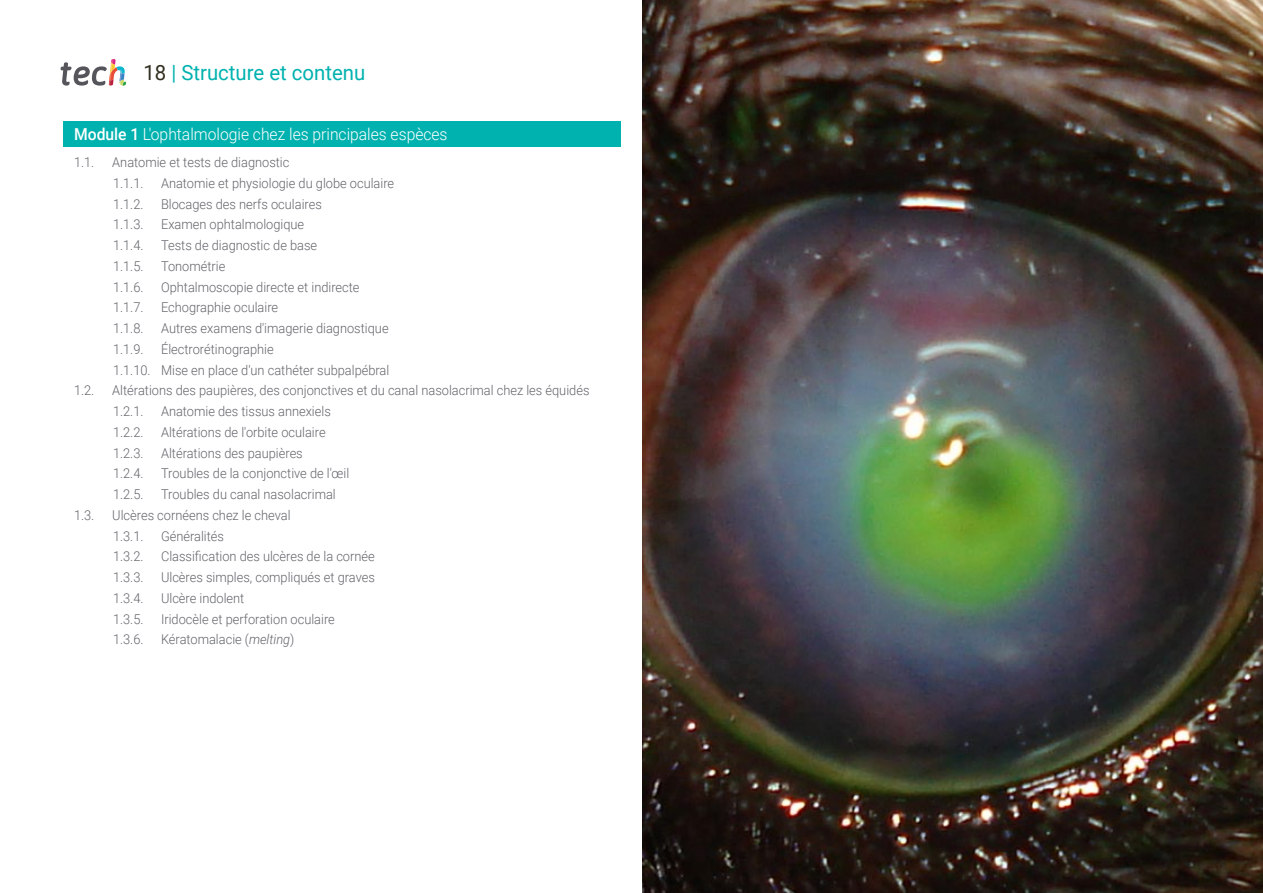
<style>
.page{position:relative;width:1263px;height:893px;background:#fff}
.page>*{position:absolute;margin:0;border:0;box-sizing:border-box;transform-origin:0 0}
.t1{font:21px "Roboto";color:#00b2af}
.t2{font:300 16.5px "Roboto";color:#fff;scale:.95 1}
.t3{font:300 13.5px/20.7px "Roboto";color:#61646a;scale:.95 1}
.s1{color:#312e20}
.s2{font-weight:500}
.s3{font-style:italic}
</style>
<div class="page">
<div style="left:63px;top:121px;width:558px;height:25px;background:#00b2af"></div>
<img style="left:642px;top:0;width:621px;height:893px">
<svg style="left:61px;top:59px;width:65px;height:27px"></svg>
<h1 class="t1" style="left:144px;top:57px;width:223px"><span class="s1">18</span> | Structure et contenu</h1>
<p class="t2" style="left:74px;top:123px;width:395px"><span class="s2">Module 1</span> L'ophtalmologie chez les principales espèces</p>
<p class="t3" style="left:74px;top:151px;width:23px">1.1.</p>
<p class="t3" style="left:112px;top:151px;width:188px">Anatomie et tests de diagnostic<br>1.1.1.</p>
<p class="t3" style="left:161px;top:172px;width:247px">Anatomie et physiologie du globe oculaire</p>
<p class="t3" style="left:113px;top:193px;width:34px">1.1.2.</p>
<p class="t3" style="left:161px;top:193px;width:171px">Blocages des nerfs oculaires</p>
<p class="t3" style="left:113px;top:214px;width:34px">1.1.3.</p>
<p class="t3" style="left:161px;top:214px;width:152px">Examen ophtalmologique</p>
<p class="t3" style="left:113px;top:234px;width:34px">1.1.4.</p>
<p class="t3" style="left:161px;top:234px;width:166px">Tests de diagnostic de base</p>
<p class="t3" style="left:113px;top:255px;width:34px">1.1.5.</p>
<p class="t3" style="left:161px;top:255px;width:69px">Tonométrie</p>
<p class="t3" style="left:113px;top:276px;width:34px">1.1.6.</p>
<p class="t3" style="left:161px;top:276px;width:210px">Ophtalmoscopie directe et indirecte</p>
<p class="t3" style="left:113px;top:297px;width:34px">1.1.7.</p>
<p class="t3" style="left:161px;top:297px;width:125px">Echographie oculaire</p>
<p class="t3" style="left:113px;top:317px;width:34px">1.1.8.</p>
<p class="t3" style="left:161px;top:317px;width:241px">Autres examens d'imagerie diagnostique</p>
<p class="t3" style="left:113px;top:338px;width:34px">1.1.9.</p>
<p class="t3" style="left:113px;top:338px;width:292px;text-indent:48px">Électrorétinographie<br>1.1.10. Mise en place d'un cathéter subpalpébral</p>
<p class="t3" style="left:74px;top:380px;width:23px">1.2.</p>
<p class="t3" style="left:112px;top:380px;width:504px">Altérations des paupières, des conjonctives et du canal nasolacrimal chez les équidés<br>1.2.1.</p>
<p class="t3" style="left:161px;top:400px;width:180px">Anatomie des tissus annexiels</p>
<p class="t3" style="left:113px;top:421px;width:34px">1.2.2.</p>
<p class="t3" style="left:161px;top:421px;width:175px">Altérations de l'orbite oculaire</p>
<p class="t3" style="left:113px;top:442px;width:34px">1.2.3.</p>
<p class="t3" style="left:161px;top:442px;width:151px">Altérations des paupières</p>
<p class="t3" style="left:113px;top:463px;width:34px">1.2.4.</p>
<p class="t3" style="left:161px;top:463px;width:200px">Troubles de la conjonctive de l'œil</p>
<p class="t3" style="left:113px;top:483px;width:34px">1.2.5.</p>
<p class="t3" style="left:161px;top:483px;width:185px">Troubles du canal nasolacrimal</p>
<p class="t3" style="left:74px;top:504px;width:23px">1.3.</p>
<p class="t3" style="left:112px;top:504px;width:189px">Ulcères cornéens chez le cheval<br>1.3.1.</p>
<p class="t3" style="left:161px;top:525px;width:68px">Généralités</p>
<p class="t3" style="left:113px;top:546px;width:34px">1.3.2.</p>
<p class="t3" style="left:161px;top:546px;width:226px">Classification des ulcères de la cornée</p>
<p class="t3" style="left:113px;top:566px;width:34px">1.3.3.</p>
<p class="t3" style="left:161px;top:566px;width:227px">Ulcères simples, compliqués et graves</p>
<p class="t3" style="left:113px;top:587px;width:34px">1.3.4.</p>
<p class="t3" style="left:161px;top:587px;width:89px">Ulcère indolent</p>
<p class="t3" style="left:113px;top:608px;width:34px">1.3.5.</p>
<p class="t3" style="left:161px;top:608px;width:184px">Iridocèle et perforation oculaire</p>
<p class="t3" style="left:113px;top:629px;width:34px">1.3.6.</p>
<p class="t3" style="left:161px;top:629px;width:142px">Kératomalacie (<span class="s3">melting</span>)</p>
</div>
